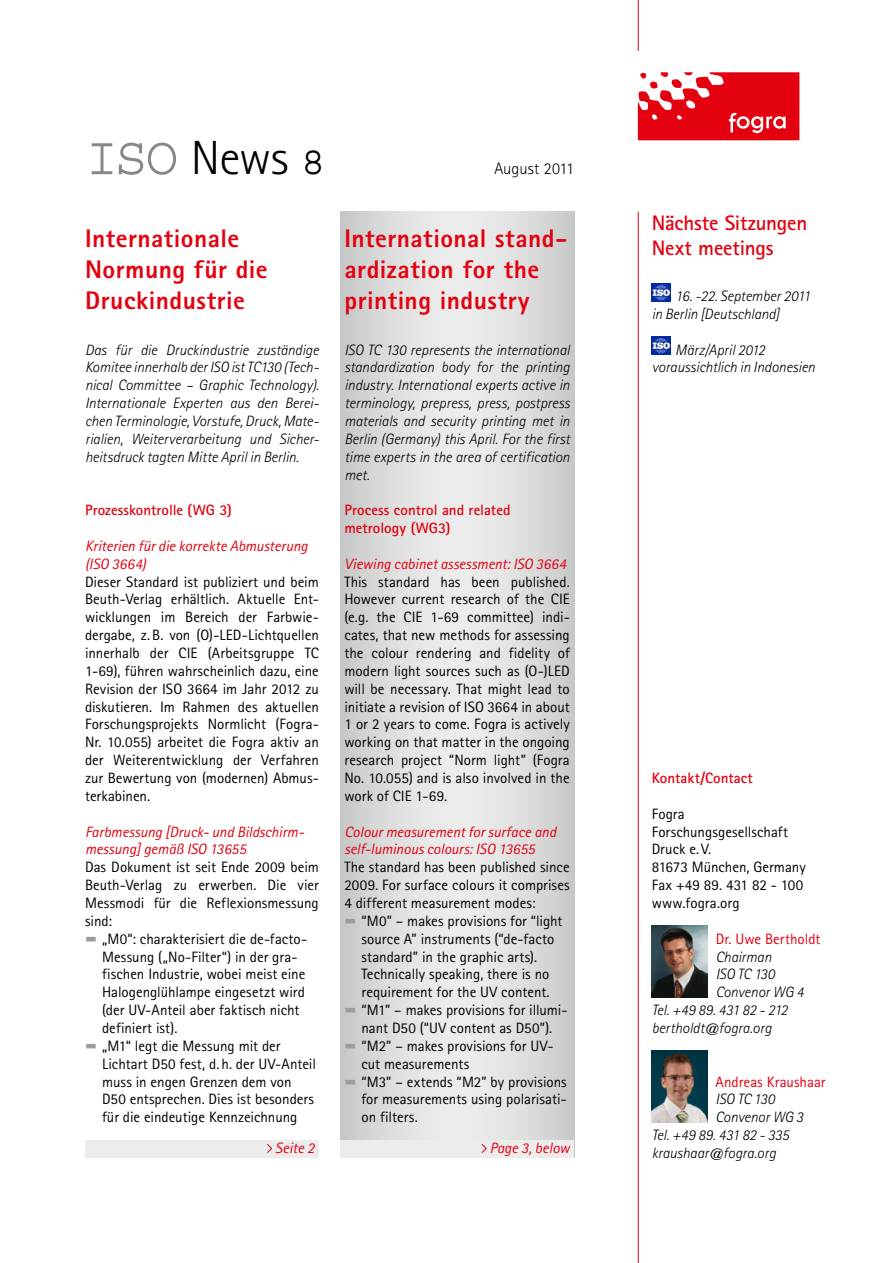
<style>
.page{position:relative;width:893px;height:1263px;background:#fff}
.page>*{position:absolute;margin:0;border:0;box-sizing:border-box;transform-origin:0 0}
.t1{font:300 48px "Rotis Sans Serif Std";color:#000}
.t2{font:800 42px "Rotis Sans Serif Std";color:#9c9d9d;scale:.61 1}
.t3{font:800 25.5px/30.6px "Rotis Sans Serif Std";letter-spacing:.02em;color:#e3000f}
.t4{font:700 21px/25.2px "Rotis Sans Serif Std";letter-spacing:-.01em;color:#e3000f}
.t5{font:300 16.5px "Rotis Sans Serif Std";letter-spacing:.005em;color:#000}
.t6{font:15px/17.9px "Rotis Sans Serif Std";color:#000}
.t7{font:italic 300 15px/17.9px "Rotis Sans Serif Std";letter-spacing:-.005em;color:#000}
.t8{font:italic 15px/17.9px "Rotis Sans Serif Std";color:#e3000f}
.t9{font:700 15px/17.9px "Rotis Sans Serif Std";color:#e3000f}
.t10{font:15px "Rotis Sans Serif Std";color:#e3000f}
.s1{font-family:"Courier Std";font-weight:400;font-size:54px;color:#878786}
.s2{font-family:"Courier Std";font-weight:400;font-size:40.5px}
</style>
<div class="page">
<svg style="left:638px;top:72px;width:161px;height:68px"></svg>
<hr style="left:638px;top:212px;width:1px;height:1051px;background:#e3000f">
<hr style="left:638px;top:0;width:1px;height:51px;background:#e3000f">
<img style="left:652px;top:283px;width:19px;height:18px">
<img style="left:652px;top:337px;width:19px;height:18px">
<svg style="left:340px;top:212px;width:234px;height:928px"></svg>
<img style="left:652px;top:1051px;width:55px;height:71px">
<img style="left:652px;top:926px;width:55px;height:71px">
<div style="left:340px;top:1140px;width:234px;height:18px;background:#ececed"></div>
<svg style="left:481px;top:1144px;width:6px;height:9px"></svg>
<div style="left:85px;top:1140px;width:234px;height:18px;background:#ececed"></div>
<svg style="left:267px;top:1144px;width:6px;height:9px"></svg>
<h1 class="t1" style="left:86px;top:130px;width:241px"><span class="s1">ISO</span> News <span class="s2">8</span></h1>
<p class="t5" style="left:494px;top:159px;width:81px">August 2011</p>
<h3 class="t3" style="left:344px;top:223px;width:224px">International stand&shy;ardization for the printing industry</h3>
<p class="t7" style="left:344px;top:341px;width:227px;text-align:justify">ISO TC 130 represents the international standardization body for the printing industry. International experts active in terminology, prepress, press, postpress materials and security printing met in Berlin (Germany) this April. For the first time experts in the area of certification met.</p>
<p class="t9" style="left:344px;top:501px;width:168px">Process control and related metrology (WG3)</p>
<p class="t8" style="left:344px;top:555px;width:223px">Viewing cabinet assessment: ISO 3664</p>
<p class="t6" style="left:344px;top:572px;width:227px;text-align:justify">This standard has been published.<br>However current research of the CIE (e.g. the CIE 1-69 committee) indi&shy;cates, that new methods for assessing the colour rendering and fidelity of modern light sources such as (O-)LED will be necessary. That might lead to initiate a revision of ISO 3664 in about 1 or 2 years to come. Fogra is actively working on that matter in the ongoing research project “Norm light” (Fogra No. 10.055) and is also involved in the work of CIE 1-69.</p>
<p class="t8" style="left:344px;top:823px;width:213px">Colour measurement for surface and self-luminous colours: ISO 13655</p>
<p class="t6" style="left:344px;top:858px;width:227px;text-align:justify">The standard has been published since 2009. For surface colours it comprises 4 different measurement modes:</p>
<h2 class="t2" style="left:344px;top:891px;width:21px">-</h2>
<p class="t6" style="left:361px;top:912px;width:203px">“M0” – makes provisions for “light source A” instruments (“de-facto standard” in the graphic arts).<br>Technically speaking, there is no requirement for the UV content.</p>
<h2 class="t2" style="left:344px;top:980px;width:21px">-</h2>
<p class="t6" style="left:361px;top:1001px;width:208px">“M1” – makes provisions for illumi&shy;nant D50 (“UV content as D50”).</p>
<h2 class="t2" style="left:344px;top:1016px;width:21px">-</h2>
<p class="t6" style="left:361px;top:1037px;width:194px">“M2” – makes provisions for UV&shy;cut measurements</p>
<h2 class="t2" style="left:344px;top:1051px;width:21px">-</h2>
<p class="t6" style="left:361px;top:1072px;width:207px;text-align:justify">“M3” – extends “M2” by provisions for measurements using polarisati&shy;on filters.</p>
<h3 class="t3" style="left:85px;top:223px;width:184px">Internationale<br>Normung für die<br>Druckindustrie</h3>
<p class="t7" style="left:85px;top:341px;width:235px;text-align:justify">Das für die Druckindustrie zuständige Komitee innerhalb der ISO ist TC130 (Tech&shy;nical Committee – Graphic Technology).<br>Internationale Experten aus den Berei&shy;chen Terminologie, Vorstufe, Druck, Mate&shy;rialien, Weiterverarbeitung und Sicher&shy;heitsdruck tagten Mitte April in Berlin.</p>
<p class="t9" style="left:85px;top:501px;width:148px">Prozesskontrolle (WG 3)</p>
<p class="t8" style="left:85px;top:537px;width:224px">Kriterien für die korrekte Abmusterung (ISO 3664)</p>
<p class="t6" style="left:85px;top:572px;width:235px;text-align:justify">Dieser Standard ist publiziert und beim Beuth-Verlag erhältlich. Aktuelle Ent&shy;wicklungen im Bereich der Farbwie&shy;dergabe, z.B. von (O)-LED-Lichtquellen innerhalb der CIE (Arbeitsgruppe TC 1-69), führen wahrscheinlich dazu, eine Revision der ISO 3664 im Jahr 2012 zu diskutieren. Im Rahmen des aktuellen Forschungsprojekts Normlicht (Fogra-Nr. 10.055) arbeitet die Fogra aktiv an der Weiterentwicklung der Verfahren zur Bewertung von (modernen) Abmus&shy;terkabinen.</p>
<p class="t8" style="left:85px;top:823px;width:221px">Farbmessung [Druck- und Bildschirm&shy;messung] gemäß ISO 13655</p>
<p class="t6" style="left:85px;top:858px;width:235px;text-align:justify">Das Dokument ist seit Ende 2009 beim Beuth-Verlag zu erwerben. Die vier Messmodi für die Reflexionsmessung sind:</p>
<h2 class="t2" style="left:85px;top:909px;width:21px">-</h2>
<p class="t6" style="left:102px;top:929px;width:207px">„M0“: charakterisiert die de-facto-<br>Messung („No-Filter“) in der gra&shy;fischen Industrie, wobei meist eine<br>Halogenglühlampe eingesetzt wird (der UV-Anteil aber faktisch nicht definiert ist).</p>
<h2 class="t2" style="left:85px;top:1016px;width:21px">-</h2>
<p class="t6" style="left:102px;top:1037px;width:215px">„M1“ legt die Messung mit der Lichtart D50 fest, d. h. der UV-Anteil muss in engen Grenzen dem von D50 entsprechen. Dies ist besonders für die eindeutige Kennzeichnung</p>
<p class="t8" style="left:275px;top:1139px;width:41px">Seite 2</p>
<p class="t8" style="left:490px;top:1139px;width:81px">Page 3, below</p>
<h3 class="t4" style="left:652px;top:209px;width:157px">Nächste Sitzungen<br>Next meetings</h3>
<p class="t7" style="left:652px;top:287px;width:160px;text-indent:24px">16. -22. September 2011 in Berlin [Deutschland]</p>
<p class="t7" style="left:652px;top:341px;width:165px;text-indent:24px">März/April 2012 voraussichtlich in Indonesien</p>
<p class="t9" style="left:652px;top:769px;width:103px">Kontakt/Contact</p>
<p class="t6" style="left:652px;top:805px;width:156px">Fogra<br>Forschungsgesellschaft<br>Druck e.V.<br>81673 München, Germany<br>Fax +49 89. 431 82 - 100 www.fogra.org</p>
<p class="t10" style="left:716px;top:930px;width:106px">Dr. Uwe Bertholdt</p>
<p class="t7" style="left:716px;top:948px;width:57px">Chairman</p>
<p class="t7" style="left:716px;top:966px;width:61px">ISO TC 130</p>
<p class="t7" style="left:716px;top:983px;width:89px">Convenor WG 4</p>
<p class="t7" style="left:652px;top:1001px;width:138px">Tel. +49 89. 431 82 - 212</p>
<p class="t7" style="left:652px;top:1019px;width:121px">bertholdt@fogra.org</p>
<p class="t10" style="left:716px;top:1072px;width:111px">Andreas Kraushaar</p>
<p class="t7" style="left:716px;top:1090px;width:61px">ISO TC 130</p>
<p class="t7" style="left:716px;top:1108px;width:89px">Convenor WG 3</p>
<p class="t7" style="left:652px;top:1126px;width:139px">Tel. +49 89. 431 82 - 335</p>
<p class="t7" style="left:652px;top:1144px;width:126px">kraushaar@fogra.org</p>
</div>
